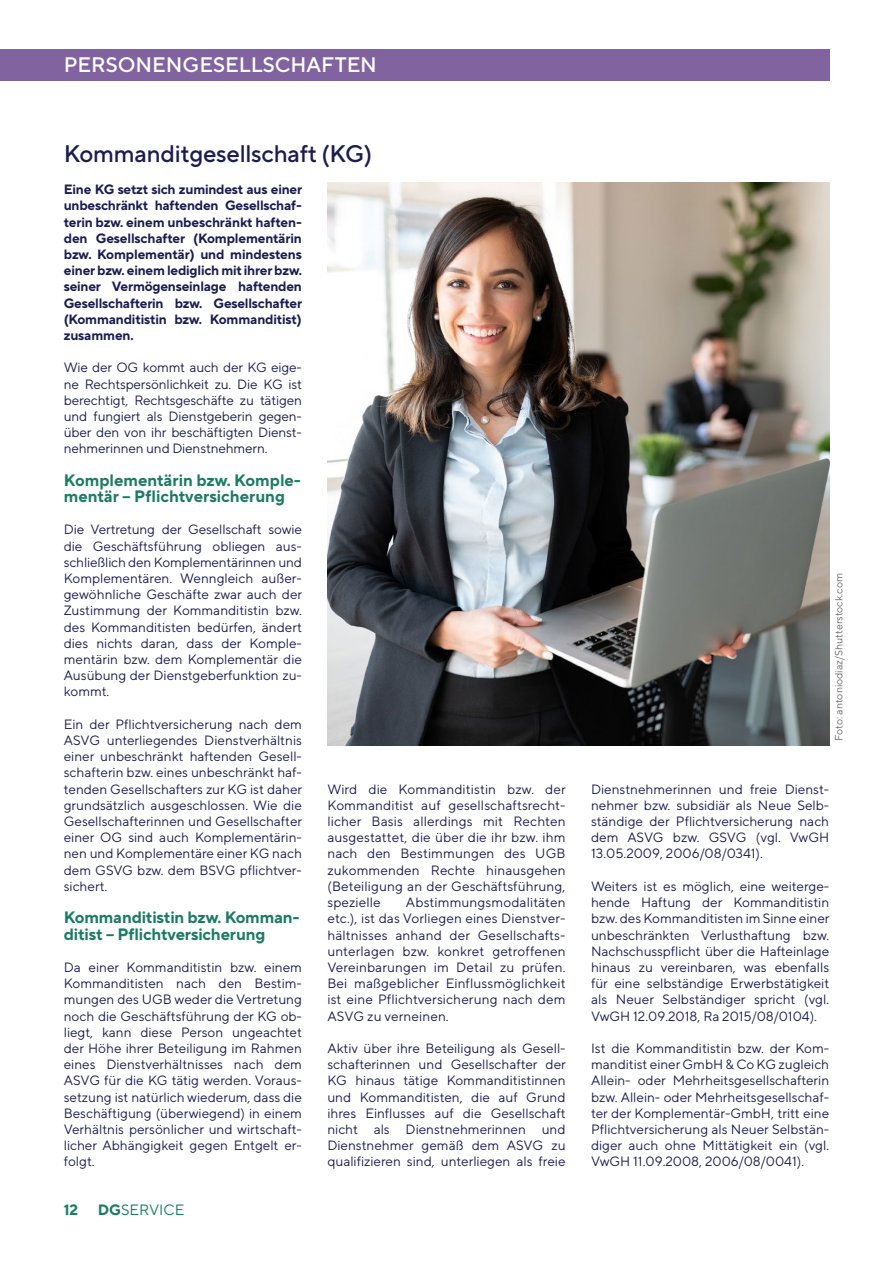
<style>
.page{position:relative;width:893px;height:1263px;background:#fff}
.page>*{position:absolute;margin:0;border:0;box-sizing:border-box;transform-origin:0 0}
.HL_HL-H2-Personengesellschaften{font:500 24px "TT Norms Pro";letter-spacing:-.01em;color:#1c1d4f}
.t1{font:500 21px "TT Norms Pro";color:#fff}
.Zwischentitel_ZT-H3{font:700 16.5px/16.2px "TT Norms Pro";letter-spacing:-.01em;color:#1d7b65}
.t2{font:15px "TT Norms Pro";color:#1d7b65}
.t3{font:700 15px "TT Norms Pro";color:#1d7b65}
.Lauftext_LT_P{font:13.5px/16.2px "TT Norms Pro";color:#1c1d4f;text-align:justify}
.Lauftext_LT_P-2{font:700 13.5px/16.2px "TT Norms Pro";letter-spacing:-.01em;color:#1c1d4f;text-align:justify}
.t4{font:10.5px "TT Norms Pro";color:#6c6c6b}
.s1{font-weight:700}
</style>
<div class="page">
<div style="left:0;top:49px;width:829px;height:32px;background:#8163a0"></div>
<img style="left:327px;top:183px;width:502px;height:562px">
<h2 class="t1" style="left:64px;top:51px;width:315px">PERSONENGESELLSCHAFTEN</h2>
<h2 class="HL_HL-H2-Personengesellschaften" style="left:64px;top:138px;width:310px">Kommanditgesellschaft (KG)</h2>
<p class="Lauftext_LT_P-2" style="left:64px;top:181px;width:240px">Eine KG setzt sich zumindest aus einer unbeschränkt haftenden Gesellschaf&shy;terin bzw. einem unbeschränkt haften&shy;den Gesellschafter (Komplementärin bzw. Komplementär) und mindestens einer bzw. einem lediglich mit ihrer bzw. seiner Vermögenseinlage haftenden Gesellschafterin bzw. Gesellschafter (Kommanditistin bzw. Kommanditist) zusammen.</p>
<p class="Lauftext_LT_P" style="left:64px;top:359px;width:240px">Wie der OG kommt auch der KG eige&shy;ne Rechtspersönlichkeit zu. Die KG ist berechtigt, Rechtsgeschäfte zu tätigen und fungiert als Dienstgeberin gegen&shy;über den von ihr beschäftigten Dienst&shy;nehmerinnen und Dienstnehmern.</p>
<h3 class="Zwischentitel_ZT-H3" style="left:64px;top:471px;width:239px">Komplementärin bzw. Komple&shy;mentär – Pflichtversicherung</h3>
<p class="Lauftext_LT_P" style="left:64px;top:521px;width:240px">Die Vertretung der Gesellschaft sowie die Geschäftsführung obliegen aus&shy;schließlich den Komplementärinnen und Komplementären. Wenngleich außer&shy;gewöhnliche Geschäfte zwar auch der Zustimmung der Kommanditistin bzw. des Kommanditisten bedürfen, ändert dies nichts daran, dass der Komple&shy;mentärin bzw. dem Komplementär die Ausübung der Dienstgeberfunktion zu&shy;kommt.</p>
<p class="Lauftext_LT_P" style="left:64px;top:715px;width:240px">Ein der Pflichtversicherung nach dem ASVG unterliegendes Dienstverhältnis einer unbeschränkt haftenden Gesell&shy;schafterin bzw. eines unbeschränkt haf&shy;tenden Gesellschafters zur KG ist daher grundsätzlich ausgeschlossen. Wie die Gesellschafterinnen und Gesellschafter einer OG sind auch Komplementärin&shy;nen und Komplementäre einer KG nach dem GSVG bzw. dem BSVG pflichtver&shy;sichert.</p>
<h3 class="Zwischentitel_ZT-H3" style="left:64px;top:909px;width:237px">Kommanditistin bzw. Komman&shy;ditist – Pflichtversicherung</h3>
<p class="Lauftext_LT_P" style="left:64px;top:958px;width:240px">Da einer Kommanditistin bzw. einem Kommanditisten nach den Bestim&shy;mungen des UGB weder die Vertretung noch die Geschäftsführung der KG ob&shy;liegt, kann diese Person ungeachtet der Höhe ihrer Beteiligung im Rahmen eines Dienstverhältnisses nach dem ASVG für die KG tätig werden. Voraus&shy;setzung ist natürlich wiederum, dass die Beschäftigung (überwiegend) in einem Verhältnis persönlicher und wirtschaft&shy;licher Abhängigkeit gegen Entgelt er&shy;folgt.</p>
<p class="Lauftext_LT_P" style="left:327px;top:780px;width:240px">Wird die Kommanditistin bzw. der Kommanditist auf gesellschaftsrecht&shy;licher Basis allerdings mit Rechten ausgestattet, die über die ihr bzw. ihm nach den Bestimmungen des UGB zukommenden Rechte hinausgehen (Beteiligung an der Geschäftsführung, spezielle</p>
<p class="Lauftext_LT_P" style="left:327px;top:894px;width:240px;text-indent:79px">Abstimmungsmodalitäten etc.), ist das Vorliegen eines Dienstver&shy;hältnisses anhand der Gesellschafts&shy;unterlagen bzw. konkret getroffenen Vereinbarungen im Detail zu prüfen.<br>Bei maßgeblicher Einflussmöglichkeit ist eine Pflichtversicherung nach dem ASVG zu verneinen.</p>
<p class="Lauftext_LT_P" style="left:327px;top:1039px;width:240px">Aktiv über ihre Beteiligung als Gesell&shy;schafterinnen und Gesellschafter der KG hinaus tätige Kommanditistinnen und Kommanditisten, die auf Grund ihres Einflusses auf die Gesellschaft nicht als Dienstnehmerinnen und Dienstnehmer gemäß dem ASVG zu qualifizieren sind, unterliegen als freie</p>
<p class="t3" style="left:64px;top:1200px;width:16px">12</p>
<p class="t2" style="left:98px;top:1200px;width:88px"><span class="s1">DG</span>SERVICE</p>
<p class="t4" style="left:832px;top:741px;width:169px;rotate:-90deg">Foto: antoniodiaz/Shutterstock.com</p>
<p class="Lauftext_LT_P" style="left:591px;top:780px;width:240px">Dienstnehmerinnen und freie Dienst&shy;nehmer bzw. subsidiär als Neue Selb&shy;ständige der Pflichtversicherung nach dem ASVG bzw. GSVG (vgl. VwGH 13.05.2009, 2006/08/0341).</p>
<p class="Lauftext_LT_P" style="left:591px;top:877px;width:240px">Weiters ist es möglich, eine weiterge&shy;hende Haftung der Kommanditistin bzw. des Kommanditisten im Sinne einer unbeschränkten Verlusthaftung bzw.<br>Nachschusspflicht über die Hafteinlage hinaus zu vereinbaren, was ebenfalls für eine selbständige Erwerbstätigkeit als Neuer Selbständiger spricht (vgl.<br>VwGH 12.09.2018, Ra 2015/08/0104).</p>
<p class="Lauftext_LT_P" style="left:591px;top:1039px;width:240px">Ist die Kommanditistin bzw. der Kom&shy;manditist einer GmbH &amp; Co KG zugleich Allein- oder Mehrheitsgesellschafterin bzw. Allein- oder Mehrheitsgesellschaf&shy;ter der Komplementär-GmbH, tritt eine Pflichtversicherung als Neuer Selbstän&shy;diger auch ohne Mittätigkeit ein (vgl.<br>VwGH 11.09.2008, 2006/08/0041).</p>
</div>
